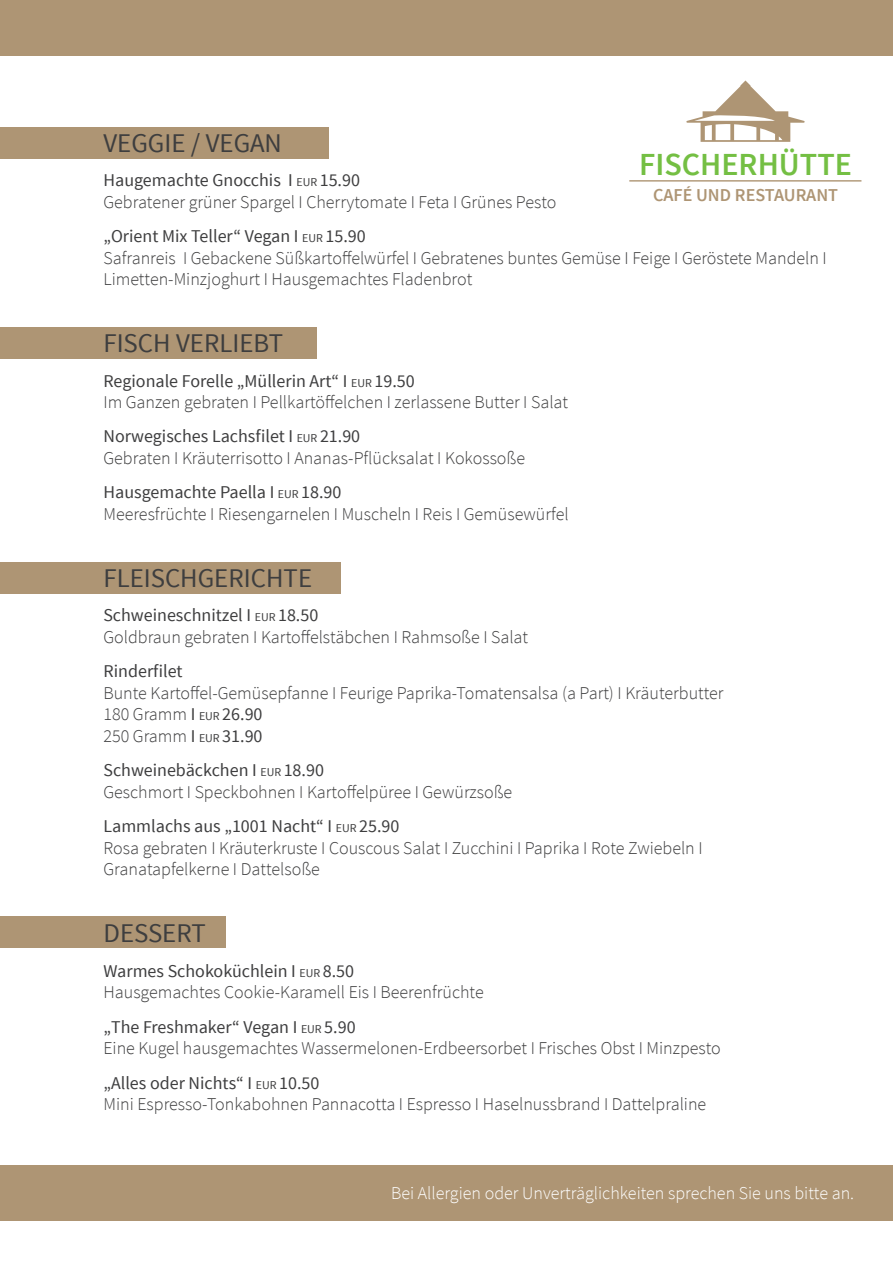
<style>
.page{position:relative;width:893px;height:1263px;background:#fff}
.page>*{position:absolute;margin:0;border:0;box-sizing:border-box;transform-origin:0 0}
.t1{font:600 32.1px "Source Sans Pro";color:#74bf43}
.t2{font:27px "Source Sans Pro";color:#3e3e3f}
.t3{font:600 18.15px "Source Sans Pro";color:#ae9574}
.t4{font:300 18px/21.6px "Source Sans Pro";color:#3e3e3f}
.t5{font:300 18px "Source Sans Pro";color:#fff}
.t6{font:18px "Source Sans Pro";color:#3e3e3f}
.s1{font-weight:400}
.s2{font-weight:400;font-size:12px}
</style>
<div class="page">
<div style="left:0;top:916px;width:225px;height:31px;background:#ae9574"></div>
<div style="left:0;top:127px;width:329px;height:31px;background:#ae9574"></div>
<div style="left:0;top:327px;width:317px;height:31px;background:#ae9574"></div>
<div style="left:0;top:562px;width:340px;height:31px;background:#ae9574"></div>
<div style="left:0;top:1165px;width:893px;height:56px;background:#ae9574"></div>
<div style="left:0;top:0;width:893px;height:55px;background:#ae9574"></div>
<svg style="left:686px;top:80px;width:119px;height:62px"></svg>
<hr style="left:629px;top:180px;width:232px;height:2px;background:#ae9574">
<h2 class="t2" style="left:103px;top:126px;width:180px">VEGGIE / VEGAN</h2>
<p class="t4" style="left:103px;top:170px;width:454px"><span class="s1">Haugemachte Gnocchis I</span> <span class="s2">EUR</span> <span class="s1">15.90<br></span>Gebratener grüner Spargel I Cherrytomate I Feta I Grünes Pesto</p>
<p class="t4" style="left:103px;top:225px;width:725px"><span class="s1">„Orient Mix Teller“ Vegan I</span> <span class="s2">EUR</span> <span class="s1">15.90<br></span>Safranreis I Gebackene Süßkartoffelwürfel I Gebratenes buntes Gemüse I Feige I Geröstete Mandeln I<br>Limetten-Minzjoghurt I Hausgemachtes Fladenbrot</p>
<h1 class="t1" style="left:639px;top:144px;width:214px">FISCHERHÜTTE</h1>
<p class="t3" style="left:653px;top:183px;width:187px">CAFÉ UND RESTAURANT</p>
<h2 class="t2" style="left:103px;top:326px;width:181px">FISCH VERLIEBT</h2>
<p class="t4" style="left:103px;top:370px;width:466px"><span class="s1">Regionale Forelle „Müllerin Art“ I</span> <span class="s2">EUR</span> <span class="s1">19.50<br></span>Im Ganzen gebraten I Pellkartöffelchen I zerlassene Butter I Salat</p>
<p class="t4" style="left:103px;top:426px;width:423px"><span class="s1">Norwegisches Lachsfilet I</span> <span class="s2">EUR</span> <span class="s1">21.90<br></span>Gebraten I Kräuterrisotto I Ananas-Pflücksalat I Kokossoße</p>
<p class="t4" style="left:103px;top:482px;width:467px"><span class="s1">Hausgemachte Paella I</span> <span class="s2">EUR</span> <span class="s1">18.90<br></span>Meeresfrüchte I Riesengarnelen I Muscheln I Reis I Gemüsewürfel</p>
<h2 class="t2" style="left:103px;top:561px;width:210px">FLEISCHGERICHTE</h2>
<p class="t4" style="left:103px;top:604px;width:426px"><span class="s1">Schweineschnitzel I</span> <span class="s2">EUR</span> <span class="s1">18.50<br></span>Goldbraun gebraten I Kartoffelstäbchen I Rahmsoße I Salat</p>
<p class="t6" style="left:103px;top:660px;width:81px">Rinderfilet</p>
<p class="t4" style="left:103px;top:682px;width:622px">Bunte Kartoffel-Gemüsepfanne I Feurige Paprika-Tomatensalsa (a Part) I Kräuterbutter<br>180 Gramm <span class="s1">I</span> <span class="s2">EUR</span> <span class="s1">26.90<br></span>250 Gramm <span class="s1">I</span> <span class="s2">EUR</span> <span class="s1">31.90</span></p>
<p class="t4" style="left:103px;top:760px;width:410px"><span class="s1">Schweinebäckchen I</span> <span class="s2">EUR</span> <span class="s1">18.90<br></span>Geschmort I Speckbohnen I Kartoffelpüree I Gewürzsoße</p>
<p class="t4" style="left:103px;top:815px;width:601px"><span class="s1">Lammlachs aus „1001 Nacht“ I</span> <span class="s2">EUR</span> <span class="s1">25.90<br></span>Rosa gebraten I Kräuterkruste I Couscous Salat I Zucchini I Paprika I Rote Zwiebeln I<br>Granatapfelkerne I Dattelsoße</p>
<h2 class="t2" style="left:103px;top:916px;width:104px">DESSERT</h2>
<p class="t4" style="left:103px;top:960px;width:382px"><span class="s1">Warmes Schokoküchlein I</span> <span class="s2">EUR</span> <span class="s1">8.50<br></span>Hausgemachtes Cookie-Karamell Eis I Beerenfrüchte</p>
<p class="t4" style="left:103px;top:1016px;width:619px"><span class="s1">„The Freshmaker“ Vegan I</span> <span class="s2">EUR</span> <span class="s1">5.90<br></span>Eine Kugel hausgemachtes Wassermelonen-Erdbeersorbet I Frisches Obst I Minzpesto</p>
<p class="t4" style="left:103px;top:1072px;width:604px"><span class="s1">„Alles oder Nichts“ I</span> <span class="s2">EUR</span> <span class="s1">10.50<br></span>Mini Espresso-Tonkabohnen Pannacotta I Espresso I Haselnussbrand I Dattelpraline</p>
<p class="t5" style="left:391px;top:1182px;width:464px">Bei Allergien oder Unverträglichkeiten sprechen Sie uns bitte an.</p>
</div>
